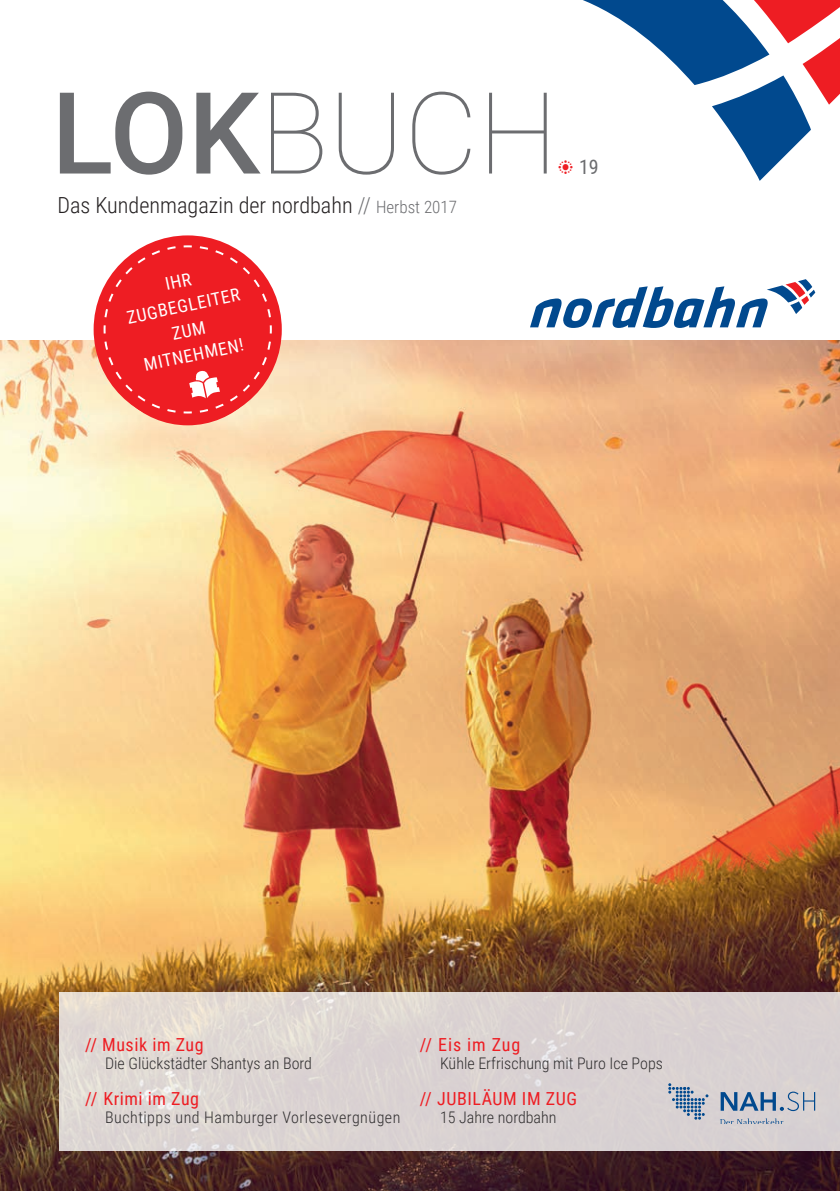
<style>
.page{position:relative;width:840px;height:1191px;background:#fff}
.page>*{position:absolute;margin:0;border:0;box-sizing:border-box;transform-origin:0 0}
.t1{font:100 113.6px "Roboto";color:#6c6d70}
.t2{font:300 22.2px "Roboto Condensed";color:#231f20}
.t3{font:20px "Roboto Condensed";color:#6c6d70}
.t4{font:18px "Roboto Condensed";letter-spacing:.03em;color:#ee1d23}
.t5{font:17.6px/25px "Roboto Condensed";color:#fff;text-align:center}
.t6{font:300 16px "Roboto Condensed";color:#312f30}
.t7{font:300 16px "Roboto Condensed";letter-spacing:.03em;color:#312f30}
.s1{font-weight:500}
.s2{font-size:22px;color:#6c6d70}
.s3{font-size:17px;color:#6c6d70}
.s4{font-family:"Monotype Sorts";font-size:19.8px;color:#ee1d23}
</style>
<div class="page">
<img style="left:0;top:340px;width:839px;height:851px">
<svg style="left:530px;top:279px;width:284px;height:49px"></svg>
<svg style="left:583px;top:0;width:256px;height:181px"></svg>
<div style="left:60px;top:992px;width:779px;height:159px;background:linear-gradient(to right,#e1dad4,#d6cfd1)"></div>
<svg style="left:719px;top:1118px;width:64px;height:6px"></svg>
<svg style="left:668px;top:1083px;width:40px;height:36px"></svg>
<svg style="left:720px;top:1091px;width:94px;height:20px;background:#96a8bd"></svg>
<div style="left:94px;top:235px;width:187px;height:188px;background:#ee1d23;border-radius:50%"></div>
<svg style="left:102px;top:244px;width:171px;height:170px"></svg>
<h1 class="t1" style="left:52px;top:53px;width:507px"><span class="s1">LOK</span>BUCH</h1>
<h2 class="t2" style="left:57px;top:189px;width:401px">Das Kundenmagazin der nordbahn <span class="s2">//</span> <span class="s3">Herbst 2017</span></h2>
<p class="t3" style="left:557px;top:152px;width:42px"><span class="s4">b</span> 19</p>
<p class="t5" style="left:119px;top:280px;width:117px;rotate:-12deg">IHR<br>ZUGBEGLEITER<br>ZUM<br>MITNEHMEN!</p>
<p class="t4" style="left:85px;top:1032px;width:120px">// Musik im Zug</p>
<p class="t6" style="left:105px;top:1052px;width:208px">Die Glückstädter Shantys an Bord</p>
<p class="t4" style="left:85px;top:1086px;width:115px">// Krimi im Zug</p>
<p class="t7" style="left:105px;top:1106px;width:296px">Buchtipps und Hamburger Vorlesevergnügen</p>
<p class="t4" style="left:420px;top:1032px;width:102px">// Eis im Zug</p>
<p class="t6" style="left:440px;top:1052px;width:224px">Kühle Erfrischung mit Puro Ice Pops</p>
<p class="t4" style="left:420px;top:1086px;width:158px">// JUBILÄUM IM ZUG</p>
<p class="t6" style="left:440px;top:1106px;width:118px">15 Jahre nordbahn</p>
</div>
